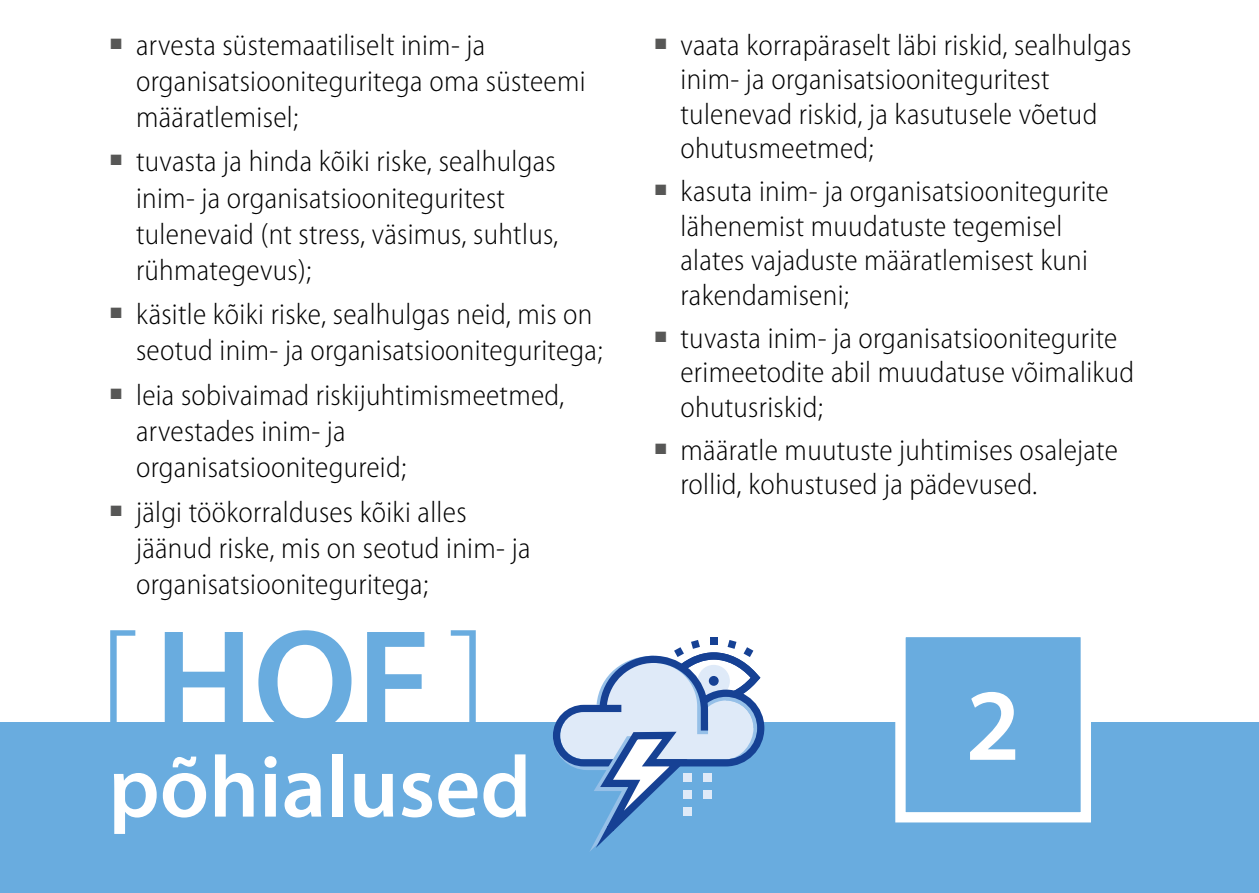
<style>
.page{position:relative;width:1259px;height:893px;background:#fff}
.page>*{position:absolute;margin:0;border:0;box-sizing:border-box;transform-origin:0 0}
.t1{font:600 147px "Myriad Pro";color:#69acdf}
.t2{font:600 102.6px "Myriad Pro";color:#fff}
.t3{font:600 87.6px "Myriad Pro";color:#fff}
.body_bullet_Grise{font:300 semi-condensed 30px/36px "Myriad Pro";letter-spacing:.01em;color:#000}
.s1{font-weight:300}
</style>
<div class="page">
<div style="left:0;top:723px;width:1259px;height:170px;background:#69acdf"></div>
<div style="left:895px;top:627px;width:196px;height:195px;background:#69acdf;border:10px solid #fff"></div>
<div style="left:710px;top:638px;width:7px;height:7px;background:#164194"></div>
<svg style="left:553px;top:640px;width:211px;height:211px"></svg>
<p class="body_bullet_Grise" style="left:136px;top:27px;width:451px;text-indent:-26px"><sup>■</sup> arvesta süstemaatiliselt inim- ja organisatsiooniteguritega oma süsteemi määratlemisel;</p>
<p class="body_bullet_Grise" style="left:136px;top:143px;width:424px;text-indent:-26px"><sup>■</sup> tuvasta ja hinda kõiki riske, sealhulgas inim- ja organisatsiooniteguritest tulenevaid (nt stress, väsimus, suhtlus, rühmategevus);</p>
<p class="body_bullet_Grise" style="left:136px;top:296px;width:468px;text-indent:-26px"><sup>■</sup> käsitle kõiki riske, sealhulgas neid, mis on seotud inim- ja organisatsiooniteguritega;</p>
<p class="body_bullet_Grise" style="left:136px;top:377px;width:430px;text-indent:-26px"><sup>■</sup> leia sobivaimad riskijuhtimismeetmed, arvestades inim- ja organisatsioonitegureid;</p>
<p class="body_bullet_Grise" style="left:136px;top:493px;width:396px;text-indent:-26px"><sup>■</sup> jälgi töökorralduses kõiki alles jäänud riske, mis on seotud inim- ja organisatsiooniteguritega;</p>
<h1 class="t1" style="left:97px;top:588px;width:393px"><span class="s1">[</span>HOF<span class="s1">]</span></h1>
<h1 class="t3" style="left:108px;top:731px;width:424px">põhialused</h1>
<p class="body_bullet_Grise" style="left:680px;top:27px;width:452px;line-height:34.5px;text-indent:-26px"><sup>■</sup> vaata korrapäraselt läbi riskid, sealhulgas inim- ja organisatsiooniteguritest tulenevad riskid, ja kasutusele võetud ohutusmeetmed;</p>
<p class="body_bullet_Grise" style="left:680px;top:174px;width:430px;line-height:34.5px;text-indent:-26px"><sup>■</sup> kasuta inim- ja organisatsioonitegurite lähenemist muudatuste tegemisel alates vajaduste määratlemisest kuni rakendamiseni;</p>
<p class="body_bullet_Grise" style="left:680px;top:320px;width:455px;line-height:34.5px;text-indent:-26px"><sup>■</sup> tuvasta inim- ja organisatsioonitegurite erimeetodite abil muudatuse võimalikud ohutusriskid;</p>
<p class="body_bullet_Grise" style="left:680px;top:432px;width:439px;line-height:34.5px;text-indent:-26px"><sup>■</sup> määratle muutuste juhtimises osalejate rollid, kohustused ja pädevused.</p>
<p class="t2" style="left:965px;top:660px;width:57px">2</p>
</div>
